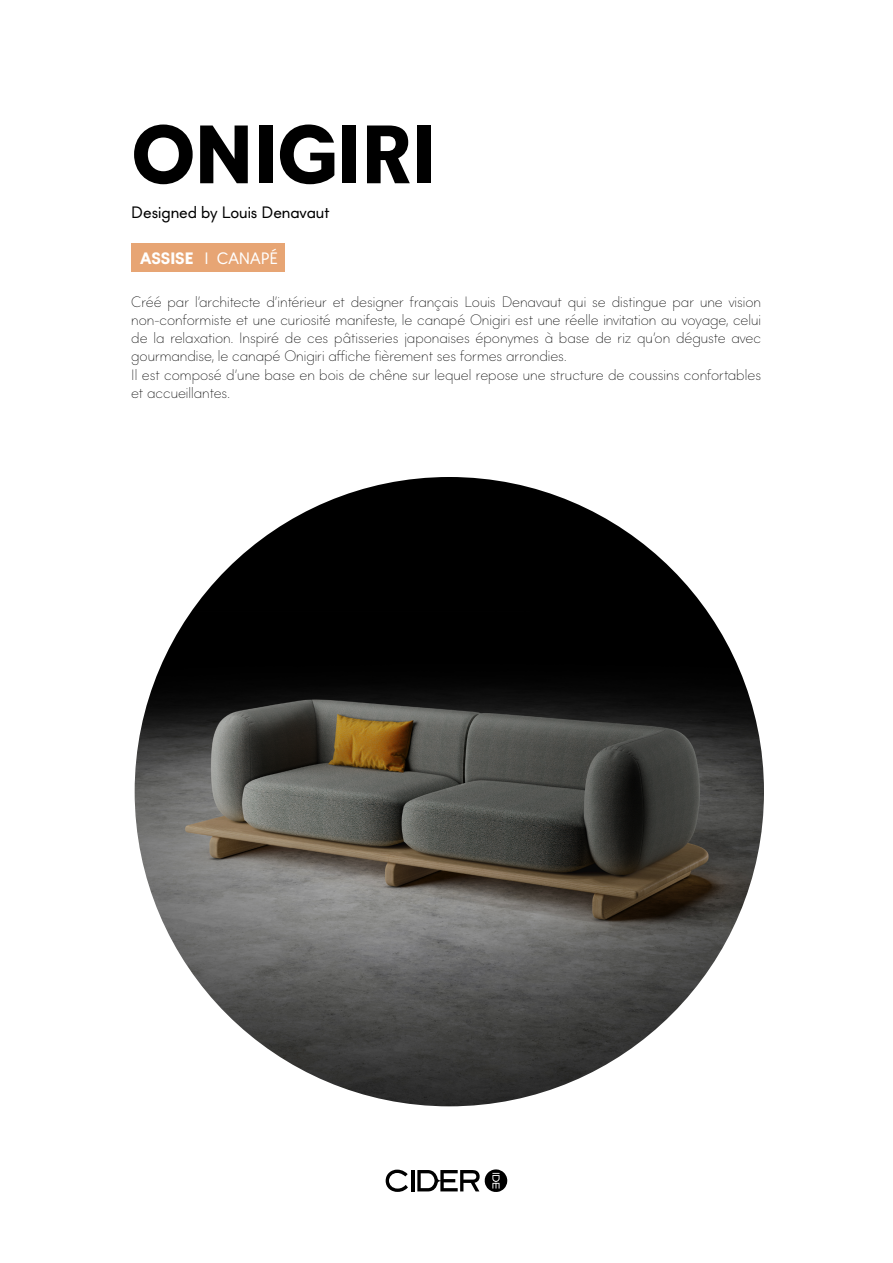
<style>
.page{position:relative;width:893px;height:1263px;background:#fff}
.page>*{position:absolute;margin:0;border:0;box-sizing:border-box;transform-origin:0 0}
.t1{font:700 82.5px "Lightbox 21";color:#000}
.t2{font:16.5px "Lightbox 21";color:#000}
.t3{font:16.5px "Lightbox 21";color:#fff}
.t4{font:100 15px/18px "Lightbox 21";color:#000}
.s1{font-weight:700}
</style>
<div class="page">
<hr style="left:411px;top:1170px;width:3px;height:21px;background:#000">
<svg style="left:386px;top:1169px;width:22px;height:23px"></svg>
<svg style="left:417px;top:1169px;width:90px;height:23px"></svg>
<img style="left:135px;top:477px;width:629px;height:629px;border-radius:315px">
<div style="left:131px;top:243px;width:154px;height:29px;background:#e7a574"></div>
<h1 class="t1" style="left:131px;top:92px;width:307px">ONIGIRI</h1>
<p class="t2" style="left:131px;top:200px;width:200px">Designed by Louis Denavaut</p>
<p class="t3" style="left:140px;top:246px;width:139px"><span class="s1">ASSISE</span> I CANAPÉ</p>
<p class="t4" style="left:131px;top:292px;width:631px">Créé par l’architecte d’intérieur et designer français Louis Denavaut qui se distingue par une vision non-conformiste et une curiosité manifeste, le canapé Onigiri est une réelle invitation au voyage, celui de la relaxation. Inspiré de ces pâtisseries japonaises éponymes à base de riz qu’on déguste avec gourmandise, le canapé Onigiri affiche fièrement ses formes arrondies.<br>Il est composé d’une base en bois de chêne sur lequel repose une structure de coussins confortables et accueillantes.</p>
</div>
